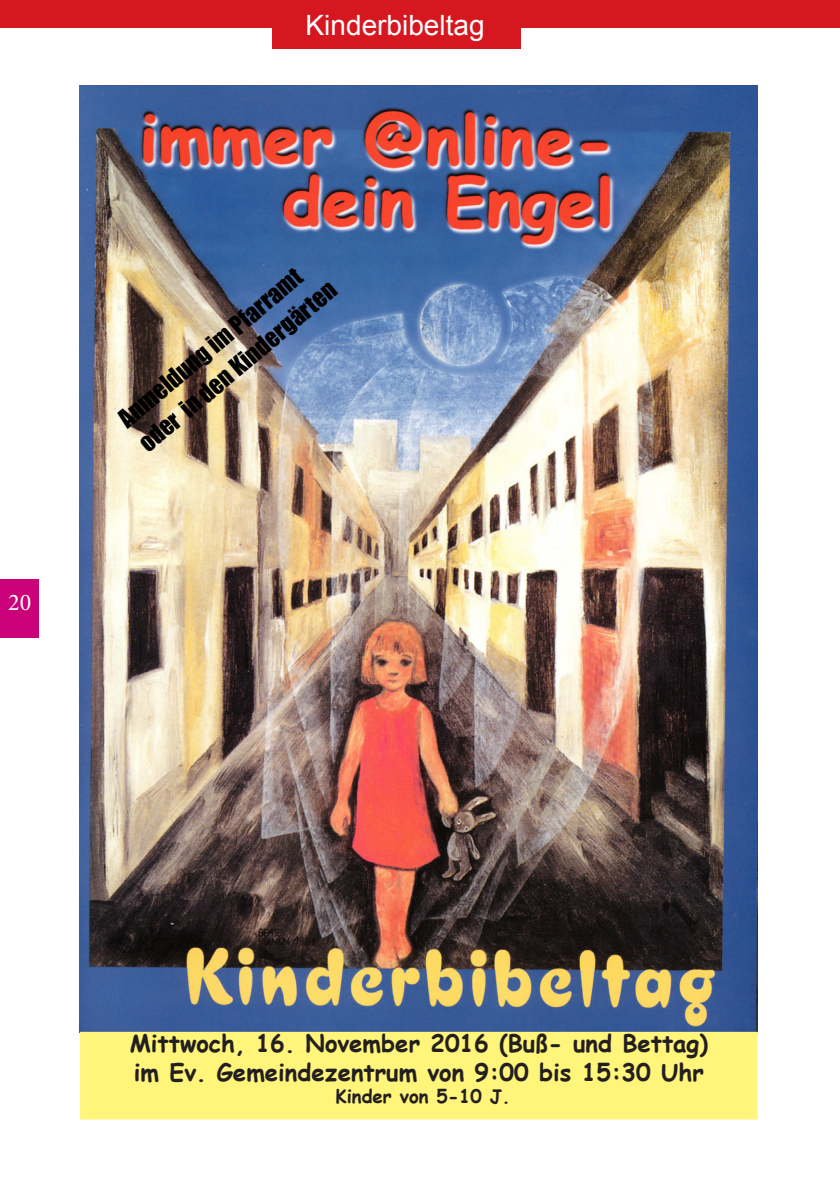
<style>
.page{position:relative;width:840px;height:1191px;background:#fff}
.page>*{position:absolute;margin:0;border:0;box-sizing:border-box;transform-origin:0 0}
.t1{font:28px "Arial";color:#fff}
.t2{font:24px "Minion Pro";color:#fff}
.t3{font:700 23.8px/28.6px "Comic Sans MS";color:#231f20}
.t4{font:23.8px/31.8px "Impact";color:#010000}
.t5{font:700 18.6px "Comic Sans MS";color:#231f20}
</style>
<div class="page">
<div style="left:0;top:579px;width:39px;height:59px;background:#ca0178"></div>
<div style="left:0;top:0;width:839px;height:28px;background:#d7171f"></div>
<div style="left:272px;top:0;width:249px;height:49px;background:#d7171f"></div>
<img style="left:80px;top:85px;width:676px;height:946px">
<div style="left:81px;top:1032px;width:675px;height:87px;background:#fff57a"></div>
<div style="left:80px;top:1031px;width:677px;height:88px;border:1px solid #fff688"></div>
<p class="t1" style="left:305px;top:7px;width:180px">Kinderbibeltag</p>
<p class="t2" style="left:8px;top:586px;width:25px">20</p>
<p class="t4" style="left:111px;top:409px;width:250px;rotate:-40deg">Anmeldung im Pfarramt oder in den Kindergärten</p>
<p class="t3" style="left:130px;top:1028px;width:579px">Mittwoch, 16. November 2016 (Buß- und Bettag) im Ev. Gemeindezentrum von 9:00 bis 15:30 Uhr</p>
<p class="t5" style="left:335px;top:1082px;width:176px">Kinder von 5-10 J.</p>
</div>
